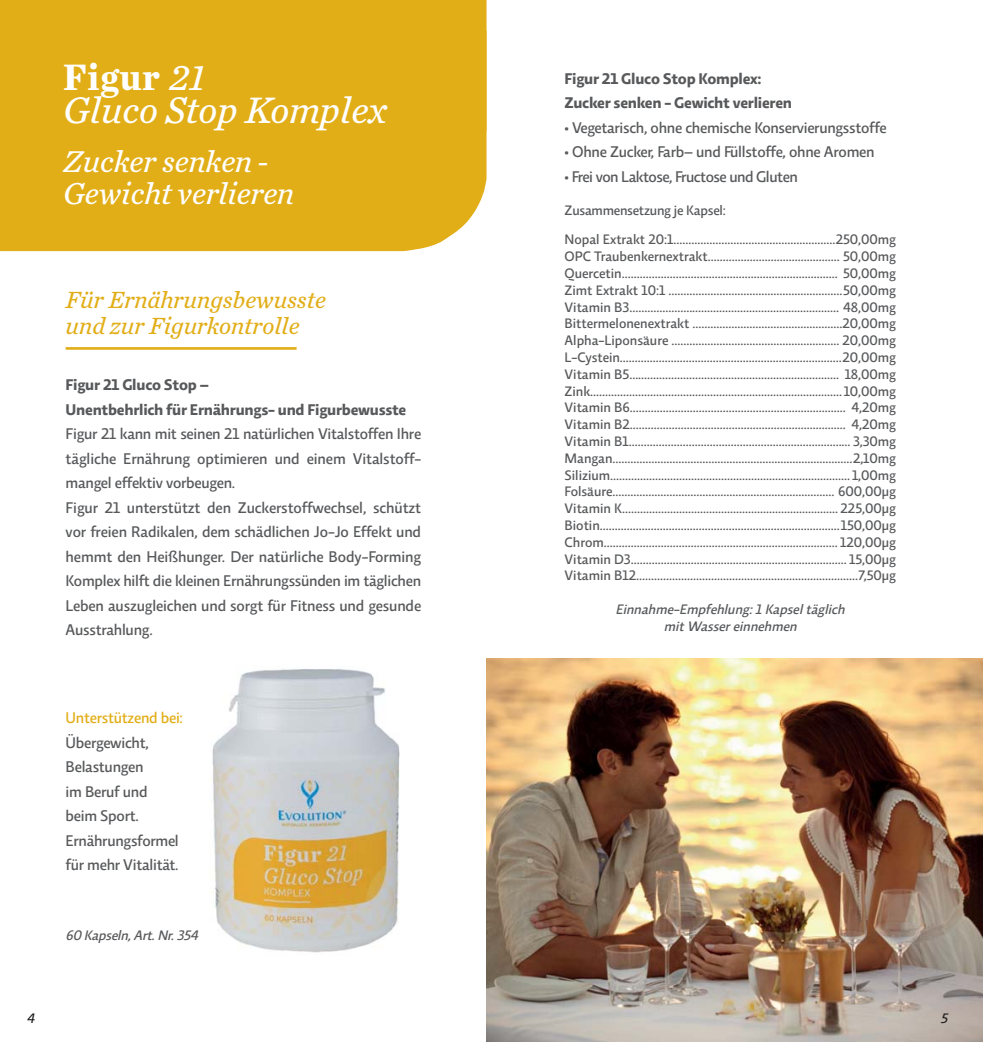
<style>
.page{position:relative;width:983px;height:1042px;background:#fff}
.page>*{position:absolute;margin:0;border:0;box-sizing:border-box;transform-origin:0 0}
.t1{font:italic 38.5px "Chronicle Text G3";color:#fff}
.t2{font:700 38.5px "Chronicle Text G1";letter-spacing:.015em;color:#fff;scale:.95 1}
.t3{font:italic 31.5px/31.5px "Chronicle Text G3";color:#fff}
.t4{font:italic 24.5px/26.2px "Chronicle Text G3";color:#e2ae18}
.t5{font:500 15.75px/24.5px "Relato Sans OT";letter-spacing:-.015em;color:#58595b}
.t6{font:700 15.75px/24.5px "Relato Sans OT";letter-spacing:-.015em;color:#58595b}
.t7{font:500 15.75px "Relato Sans OT";letter-spacing:-.015em;color:#e2ae18}
.t8{font:500 14px/16.8px "Relato Sans OT";letter-spacing:-.005em;color:#58595b}
.t9{font:italic 500 14px/16.8px "Relato Sans OT";color:#58595b;text-align:center}
.t10{font:italic 500 14px "Relato Sans OT";color:#231f20}
.s1{font-family:"Chronicle Text G3";font-weight:400;font-style:italic}
.s2{font-family:"Baskerville";font-weight:600}
</style>
<div class="page">
<img style="left:486px;top:658px;width:496px;height:384px">
<div style="left:0;top:223px;width:466px;height:28px;background:#e2ae18"></div>
<div style="left:0;top:0;width:486px;height:223px;background:#e2ae18"></div>
<hr style="left:66px;top:347px;width:230px;height:3px;background:#e2ae18">
<img style="left:212px;top:669px;width:188px;height:284px">
<h1 class="t2" style="left:63px;top:62px;width:151px">Figur <span class="s1">21</span></h1>
<h1 class="t1" style="left:63px;top:96px;width:325px">Gluco Stop Komplex</h1>
<h2 class="t3" style="left:63px;top:149px;width:232px">Zucker senken -<br>Gewicht verlieren</h2>
<h3 class="t4" style="left:66px;top:289px;width:262px">Für Ernährungsbewusste und zur Figurkontrolle</h3>
<p class="t6" style="left:66px;top:374px;width:342px">Figur 21 Gluco Stop –<br>Unentbehrlich für Ernährungs- und Figurbewusste</p>
<p class="t5" style="left:66px;top:423px;width:357px">Figur 21 kann mit seinen 21 natürlichen Vitalstoffen Ihre tägliche Ernährung optimieren und einem Vitalstoff&shy;mangel effektiv vorbeugen.<br>Figur 21 unterstützt den Zuckerstoffwechsel, schützt vor freien Radikalen, dem schädlichen Jo-Jo Effekt und hemmt den Heißhunger. Der natürliche Body-Forming Komplex hilft die kleinen Ernährungssünden im täglichen Leben auszugleichen und sorgt für Fitness und gesunde Ausstrahlung.</p>
<p class="t10" style="left:26px;top:1013px;width:12px">4</p>
<p class="t7" style="left:66px;top:712px;width:119px">Unterstützend bei:</p>
<p class="t5" style="left:66px;top:732px;width:115px">Übergewicht,<br>Belastungen<br>im Beruf und beim Sport.<br>Ernährungsformel für mehr Vitalität.</p>
<p class="t9" style="left:66px;top:928px;width:136px">60 Kapseln,Art.Nr.354</p>
<p class="t6" style="left:564px;top:68px;width:229px">Figur 21 Gluco Stop Komplex:<br>Zucker senken - Gewicht verlieren</p>
<p class="t5" style="left:564px;top:117px;width:323px">• Vegetarisch, ohne chemische Konservierungsstoffe</p>
<p class="t5" style="left:564px;top:141px;width:311px">• Ohne Zucker, Farb– und Füllstoffe, ohne Aromen</p>
<p class="t5" style="left:564px;top:166px;width:235px">• Frei von Laktose, Fructose und Gluten</p>
<p class="t8" style="left:564px;top:197px;width:333px;line-height:29.1px">Zusammensetzung je Kapsel:<br>Nopal Extrakt 20:1......................................................250,00mg</p>
<p class="t8" style="left:564px;top:249px;width:333px;text-align:justify">OPC Traubenkernextrakt............................................ 50,00mg Quercetin........................................................................ 50,00mg Zimt Extrakt 10:1 ..........................................................50,00mg Vitamin B3...................................................................... 48,00mg Bittermelonenextrakt ..................................................20,00mg Alpha-Liponsa<span class="s2">̈</span>ure ........................................................ 20,00mg L-Cystein..........................................................................20,00mg Vitamin B5...................................................................... 18,00mg Zink....................................................................................10,00mg Vitamin B6........................................................................ 4,20mg Vitamin B2........................................................................ 4,20mg Vitamin B1.......................................................................... 3,30mg Mangan................................................................................2,10mg Silizium................................................................................ 1,00mg Folsa<span class="s2">̈</span>ure.......................................................................... 600,00µg Vitamin K........................................................................ 225,00µg Biotin................................................................................150,00µg Chrom.............................................................................. 120,00µg Vitamin D3........................................................................ 15,00µg Vitamin B12..........................................................................7,50µg</p>
<p class="t9" style="left:615px;top:602px;width:233px">Einnahme-Empfehlung:1 Kapseltäglich mit Wassereinnehmen</p>
<p class="t10" style="left:940px;top:1013px;width:11px">5</p>
</div>
